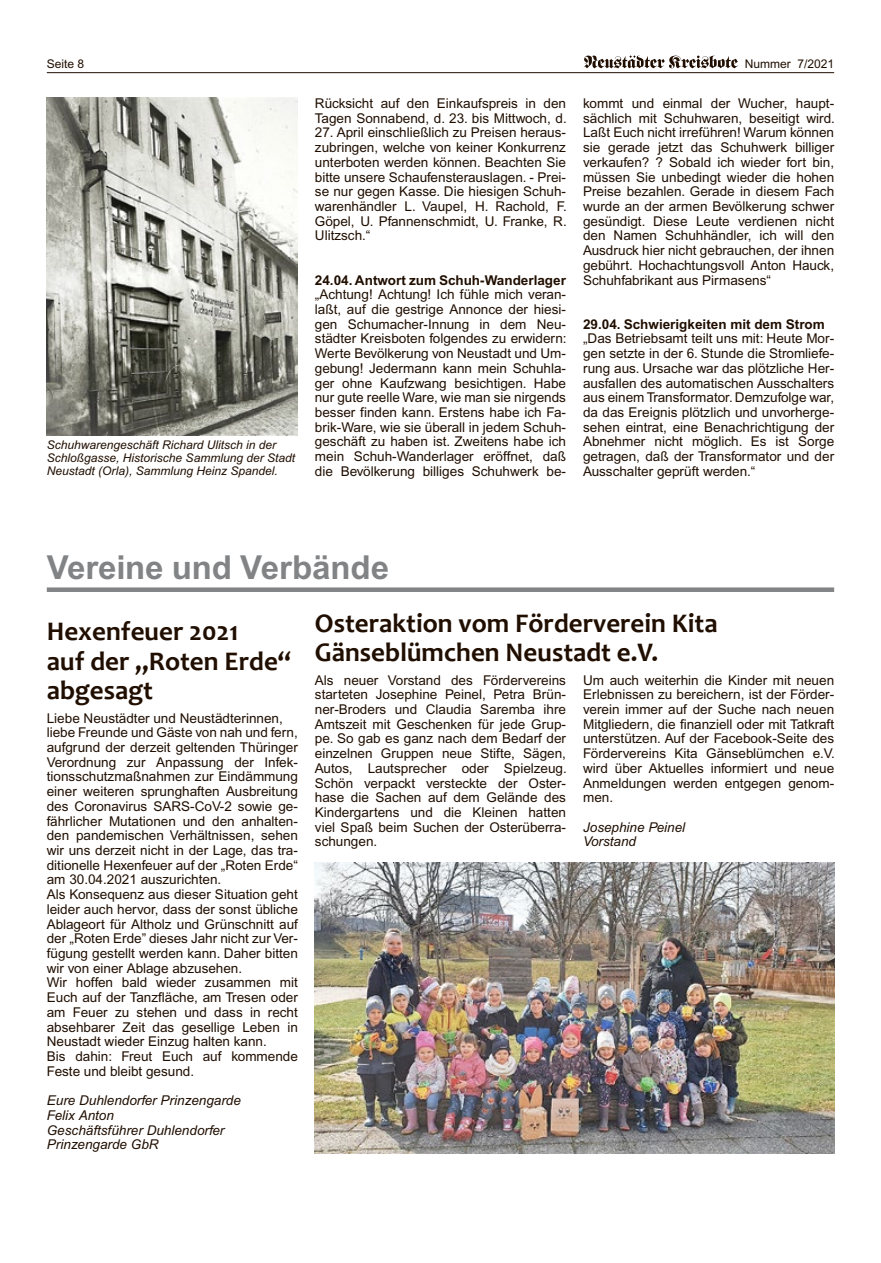
<style>
.page{position:relative;width:881px;height:1263px;background:#fff}
.page>*{position:absolute;margin:0;border:0;box-sizing:border-box;transform-origin:0 0}
.t1{font:700 33px "Arial";letter-spacing:-.005em;color:#818385}
.t2{font:700 27px/29.4px "Candara";color:#200e00}
.t3{font:13.5px/14.7px "Arial";color:#200e00;text-align:justify}
.t4{font:italic 13.5px/14.7px "Arial";color:#200e00}
.t5{font:700 13.5px "Arial";color:#200e00}
.t6{font:italic 12px/13px "Arial";color:#200e00}
.t7{font:12px "Arial";color:#200e00}
</style>
<div class="page">
<hr style="left:47px;top:72px;width:786px;height:1px;background:#200e00">
<svg style="left:583px;top:55px;width:154px;height:13px"></svg>
<img style="left:47px;top:98px;width:251px;height:338px">
<div style="left:47px;top:587px;width:786px;height:5px;background:#818385"></div>
<img style="left:315px;top:862px;width:518px;height:291px">
<p class="t7" style="left:47px;top:57px;width:39px">Seite 8</p>
<p class="t7" style="left:744px;top:57px;width:91px">Nummer 7/2021</p>
<p class="t3" style="left:315px;top:96px;width:253px">Rücksicht auf den Einkaufspreis in den<br>Tagen Sonnabend, d. 23. bis Mittwoch, d.</p>
<p class="t3" style="left:315px;top:125px;width:253px">27. April einschließlich zu Preisen heraus&shy;zubringen, welche von keiner Konkurrenz unterboten werden können. Beachten Sie bitte unsere Schaufensterauslagen. - Prei&shy;se nur gegen Kasse. Die hiesigen Schuh&shy;warenhändler L. Vaupel, H. Rachold, F.<br>Göpel, U. Pfannenschmidt, U. Franke, R.<br>Ulitzsch.“</p>
<p class="t5" style="left:315px;top:272px;width:252px">24.04. Antwort zum Schuh-Wanderlager</p>
<p class="t3" style="left:315px;top:287px;width:253px">„Achtung! Achtung! Ich fühle mich veran&shy;laßt, auf die gestrige Annonce der hiesi&shy;gen Schumacher-Innung in dem Neu&shy;städter Kreisboten folgendes zu erwidern:<br>Werte Bevölkerung von Neustadt und Um&shy;gebung! Jedermann kann mein Schuhla&shy;ger ohne Kaufzwang besichtigen. Habe nur gute reelle Ware, wie man sie nirgends besser finden kann. Erstens habe ich Fa&shy;brik-Ware, wie sie überall in jedem Schuh&shy;geschäft zu haben ist. Zweitens habe ich mein Schuh-Wanderlager eröffnet, daß die Bevölkerung billiges Schuhwerk be-</p>
<p class="t3" style="left:583px;top:96px;width:253px">kommt und einmal der Wucher, haupt&shy;sächlich mit Schuhwaren, beseitigt wird.<br>Laßt Euch nicht irreführen! Warum können sie gerade jetzt das Schuhwerk billiger verkaufen? ? Sobald ich wieder fort bin, müssen Sie unbedingt wieder die hohen Preise bezahlen. Gerade in diesem Fach wurde an der armen Bevölkerung schwer gesündigt. Diese Leute verdienen nicht den Namen Schuhhändler, ich will den Ausdruck hier nicht gebrauchen, der ihnen gebührt. Hochachtungsvoll Anton Hauck, Schuhfabrikant aus Pirmasens“</p>
<p class="t5" style="left:583px;top:316px;width:243px">29.04. Schwierigkeiten mit dem Strom</p>
<p class="t3" style="left:583px;top:331px;width:252px">„Das Betriebsamt teilt uns mit: Heute Mor&shy;gen setzte in der 6. Stunde die Stromliefe&shy;rung aus. Ursache war das plötzliche Her&shy;ausfallen des automatischen Ausschalters aus einem Transformator. Demzufolge war, da das Ereignis plötzlich und unvorherge&shy;sehen eintrat, eine Benachrichtigung der Abnehmer nicht möglich. Es ist Sorge getragen, daß der Transformator und der Ausschalter geprüft werden.“</p>
<p class="t6" style="left:47px;top:438px;width:250px">Schuhwarengeschäft Richard Ulitsch in der<br>Schloßgasse, Historische Sammlung der Stadt<br>Neustadt (Orla), Sammlung Heinz Spandel.</p>
<h1 class="t1" style="left:47px;top:548px;width:343px">Vereine und Verbände</h1>
<h2 class="t2" style="left:47px;top:617px;width:246px">Hexenfeuer 2021<br>auf der „Roten Erde“ abgesagt</h2>
<p class="t3" style="left:47px;top:711px;width:252px;text-align:left">Liebe Neustädter und Neustädterinnen, liebe Freunde und Gäste von nah und fern, aufgrund der derzeit geltenden Thüringer Verordnung zur Anpassung der Infek&shy;tionsschutzmaßnahmen zur Eindämmung einer weiteren sprunghaften Ausbreitung des Coronavirus SARS-CoV-2 sowie ge&shy;fährlicher Mutationen und den anhalten&shy;den pandemischen Verhältnissen, sehen wir uns derzeit nicht in der Lage, das tra&shy;ditionelle Hexenfeuer auf der „Roten Erde“ am 30.04.2021 auszurichten.<br>Als Konsequenz aus dieser Situation geht leider auch hervor, dass der sonst übliche Ablageort für Altholz und Grünschnitt auf der „Roten Erde” dieses Jahr nicht zur Ver&shy;fügung gestellt werden kann. Daher bitten wir von einer Ablage abzusehen.<br>Wir hoffen bald wieder zusammen mit Euch auf der Tanzfläche, am Tresen oder am Feuer zu stehen und dass in recht absehbarer Zeit das gesellige Leben in Neustadt wieder Einzug halten kann.<br>Bis dahin: Freut Euch auf kommende Feste und bleibt gesund.</p>
<p class="t4" style="left:47px;top:1093px;width:195px">Eure Duhlendorfer Prinzengarde<br>Felix Anton<br>Geschäftsführer Duhlendorfer<br>Prinzengarde GbR</p>
<h2 class="t2" style="left:315px;top:608px;width:404px">Osteraktion vom Förderverein Kita<br>Gänseblümchen Neustadt e.V.</h2>
<p class="t3" style="left:315px;top:673px;width:253px">Als neuer Vorstand des Fördervereins starteten Josephine Peinel, Petra Brün&shy;ner-Broders und Claudia Saremba ihre Amtszeit mit Geschenken für jede Grup&shy;pe. So gab es ganz nach dem Bedarf der einzelnen Gruppen neue Stifte, Sägen, Autos, Lautsprecher oder Spielzeug.<br>Schön verpackt versteckte der Oster&shy;hase die Sachen auf dem Gelände des Kindergartens und die Kleinen hatten viel Spaß beim Suchen der Osterüberra&shy;schungen.</p>
<p class="t3" style="left:583px;top:673px;width:253px">Um auch weiterhin die Kinder mit neuen Erlebnissen zu bereichern, ist der Förder&shy;verein immer auf der Suche nach neuen Mitgliedern, die finanziell oder mit Tatkraft unterstützen. Auf der Facebook-Seite des Fördervereins Kita Gänseblümchen e.V. wird über Aktuelles informiert und neue Anmeldungen werden entgegen genom&shy;men.</p>
<p class="t4" style="left:583px;top:820px;width:104px">Josephine Peinel<br>Vorstand</p>
</div>
